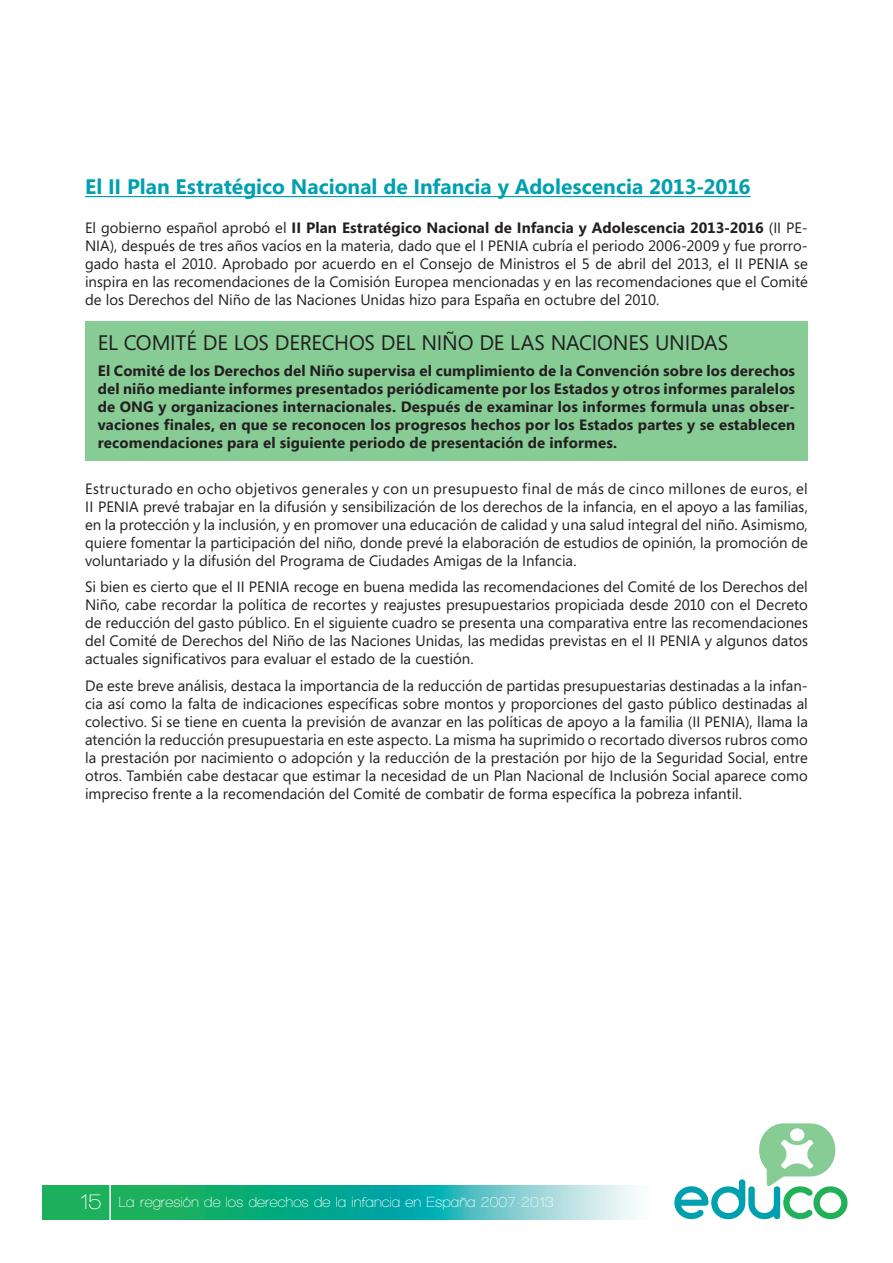
<style>
.page{position:relative;width:893px;height:1263px;background:#fff}
.page>*{position:absolute;margin:0;border:0;box-sizing:border-box;transform-origin:0 0}
.t1{font:700 21px "Segoe";color:#00a0b0}
.t2{font:21px "Segoe";letter-spacing:-.005em;color:#231f20}
.t3{font:15px/18px "Segoe";color:#231f20;text-align:justify}
.t4{font:700 15px/18px "Segoe";letter-spacing:.01em;color:#231f20;text-align:justify}
.t5{font:600 15px "Walkway";color:#fff}
.s1{font-weight:700}
.s2{font-size:22.5px}
</style>
<div class="page">
<svg style="left:43px;top:1186px;width:592px;height:33px;background:#39b999"></svg>
<svg style="left:674px;top:1123px;width:173px;height:96px"></svg>
<hr style="left:109px;top:1181px;width:2px;height:43px;background:#fff">
<hr style="left:85px;top:196px;width:666px;height:1px;background:#00a0b0">
<div style="left:85px;top:321px;width:723px;height:140px;background:#87cb95"></div>
<h1 class="t1" style="left:85px;top:172px;width:667px">El II Plan Estratégico Nacional de Infancia y Adolescencia 2013-2016</h1>
<p class="t3" style="left:85px;top:219px;width:724px">El gobierno español aprobó el <span class="s1">II Plan Estratégico Nacional de Infancia y Adolescencia 2013-2016</span> (II PE-NIA), después de tres años vacíos en la materia, dado que el I PENIA cubría el periodo 2006-2009 y fue prorro&shy;gado hasta el 2010. Aprobado por acuerdo en el Consejo de Ministros el 5 de abril del 2013, el II PENIA se inspira en las recomendaciones de la Comisión Europea mencionadas y en las recomendaciones que el Comité de los Derechos del Niño de las Naciones Unidas hizo para España en octubre del 2010.</p>
<h1 class="t2" style="left:98px;top:328px;width:52px">El Comit</h1>
<h1 class="t2" style="left:186px;top:328px;width:60px">é de los</h1>
<h1 class="t2" style="left:275px;top:328px;width:28px">Derechos</h1>
<h1 class="t2" style="left:381px;top:328px;width:12px">del</h1>
<h1 class="t2" style="left:421px;top:328px;width:101px">Niño de las</h1>
<h1 class="t2" style="left:551px;top:328px;width:29px">Naciones</h1>
<h1 class="t2" style="left:655px;top:328px;width:27px">Unidas</h1>
<p class="t4" style="left:98px;top:361px;width:699px">El Comité de los Derechos del Niño supervisa el cumplimiento de la Convención sobre los derechos del niño mediante informes presentados periódicamente por los Estados y otros informes paralelos de ONG y organizaciones internacionales. Después de examinar los informes formula unas obser&shy;vaciones finales, en que se reconocen los progresos hechos por los Estados partes y se establecen recomendaciones para el siguiente periodo de presentación de informes.</p>
<p class="t3" style="left:85px;top:479px;width:724px">Estructurado en ocho objetivos generales y con un presupuesto final de más de cinco millones de euros, el II PENIA prevé trabajar en la difusión y sensibilización de los derechos de la infancia, en el apoyo a las familias, en la protección y la inclusión, y en promover una educación de calidad y una salud integral del niño. Asimismo, quiere fomentar la participación del niño, donde prevé la elaboración de estudios de opinión, la promoción de voluntariado y la difusión del Programa de Ciudades Amigas de la Infancia.</p>
<p class="t3" style="left:85px;top:578px;width:724px">Si bien es cierto que el II PENIA recoge en buena medida las recomendaciones del Comité de los Derechos del Niño, cabe recordar la política de recortes y reajustes presupuestarios propiciada desde 2010 con el Decreto de reducción del gasto público. En el siguiente cuadro se presenta una comparativa entre las recomendaciones del Comité de Derechos del Niño de las Naciones Unidas, las medidas previstas en el II PENIA y algunos datos actuales significativos para evaluar el estado de la cuestión.</p>
<p class="t3" style="left:85px;top:676px;width:724px">De este breve análisis, destaca la importancia de la reducción de partidas presupuestarias destinadas a la infan&shy;cia así como la falta de indicaciones específicas sobre montos y proporciones del gasto público destinadas al colectivo. Si se tiene en cuenta la previsión de avanzar en las políticas de apoyo a la familia (II PENIA), llama la atención la reducción presupuestaria en este aspecto. La misma ha suprimido o recortado diversos rubros como la prestación por nacimiento o adopción y la reducción de la prestación por hijo de la Seguridad Social, entre otros. También cabe destacar que estimar la necesidad de un Plan Nacional de Inclusión Social aparece como impreciso frente a la recomendación del Comité de combatir de forma específica la pobreza infantil.</p>
<p class="t5" style="left:79px;top:1194px;width:476px"><span class="s2">15</span> La regresión de los derechos de la infancia en España 2007-2013</p>
</div>
